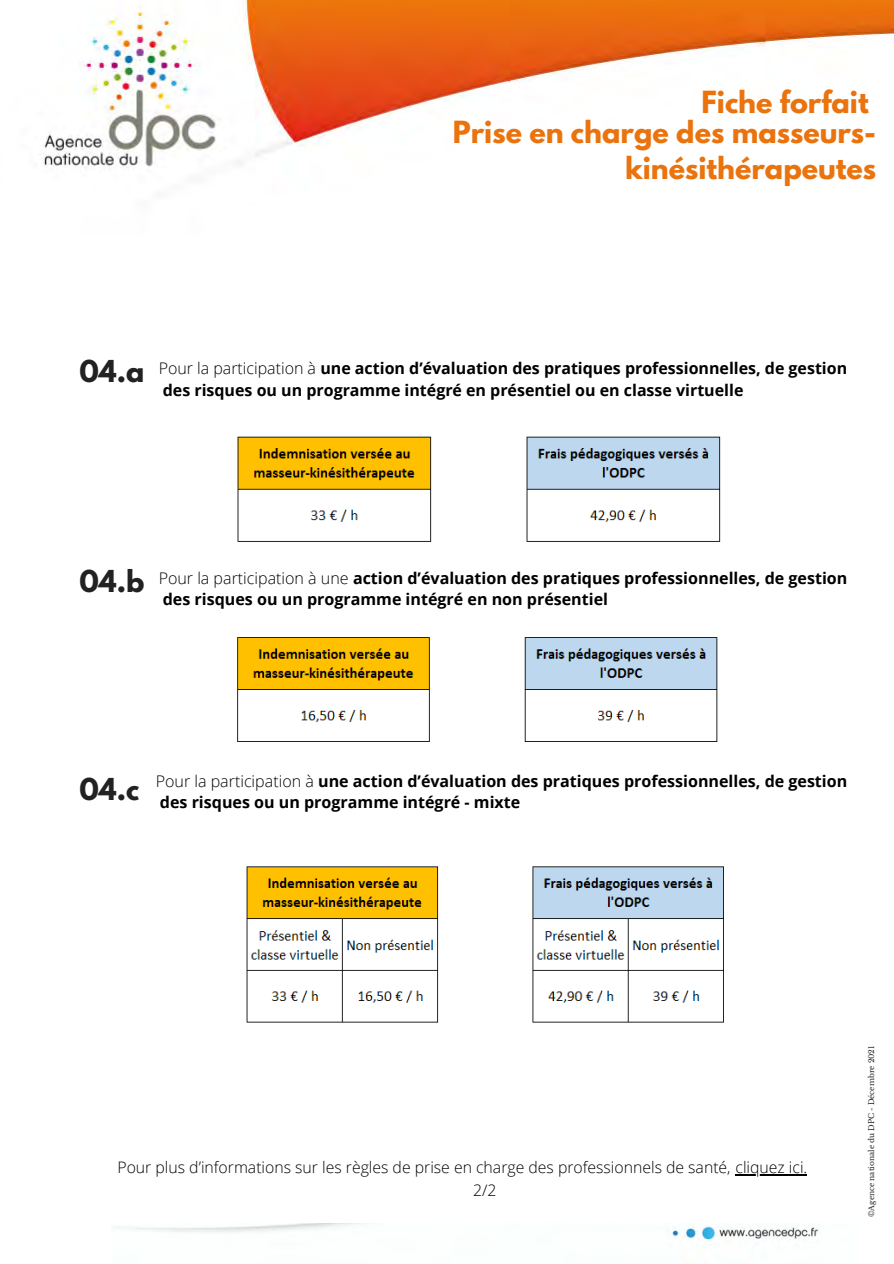
<style>
.page{position:relative;width:894px;height:1264px;background:#fff}
.page>*{position:absolute;margin:0;border:0;box-sizing:border-box;transform-origin:0 0}
.t1{font:700 27px/36px "League Spartan";color:#ea730d;text-align:right}
.t2{font:700 26.7px "League Spartan";color:#222}
.t3{font:700 16.05px "Open Sans";color:#000}
.t4{font:300 15.75px "Open Sans";color:#000}
.t5{font:7.5px "Libre Baskerville";color:#222}
.s1{font-weight:300}
</style>
<div class="page">
<img style="left:116px;top:1223px;width:703px;height:23px">
<img style="left:44px;top:0;width:849px;height:169px">
<img style="left:237px;top:436px;width:483px;height:106px">
<img style="left:237px;top:637px;width:481px;height:105px">
<img style="left:246px;top:866px;width:478px;height:157px">
<hr style="left:735px;top:1173px;width:72px;height:2px;background:#000">
<p class="t1" style="left:701px;top:87px;width:169px">Fiche forfait</p>
<p class="t1" style="left:452px;top:118px;width:425px">Prise en charge des masseurs&shy;kinésithérapeutes</p>
<p class="t2" style="left:79px;top:358px;width:66px">04.a</p>
<p class="t3" style="left:159px;top:357px;width:690px"><span class="s1">Pour la participation à</span> une action d’évaluation des pratiques professionnelles, de gestion</p>
<p class="t3" style="left:163px;top:378px;width:582px">des risques ou un programme intégré en présentiel ou en classe virtuelle</p>
<p class="t2" style="left:79px;top:568px;width:66px">04.b</p>
<p class="t3" style="left:159px;top:566px;width:690px"><span class="s1">Pour la participation à une</span> action d’évaluation des pratiques professionnelles, de gestion</p>
<p class="t3" style="left:163px;top:588px;width:446px">des risques ou un programme intégré en non présentiel</p>
<p class="t2" style="left:79px;top:775px;width:61px">04.c</p>
<p class="t3" style="left:156px;top:769px;width:693px"><span class="s1">Pour la participation à</span> une action d’évaluation des pratiques professionnelles, de gestion</p>
<p class="t3" style="left:160px;top:791px;width:362px">des risques ou un programme intégré - mixte</p>
<p class="t4" style="left:117px;top:1156px;width:691px">Pour plus d’informations sur les règles de prise en charge des professionnels de santé, cliquez ici.</p>
<p class="t4" style="left:473px;top:1178px;width:25px">2/2</p>
<p class="t5" style="left:866px;top:1217px;width:173px;rotate:-90deg">©Agence nationale du DPC - Décembre 2021</p>
</div>
